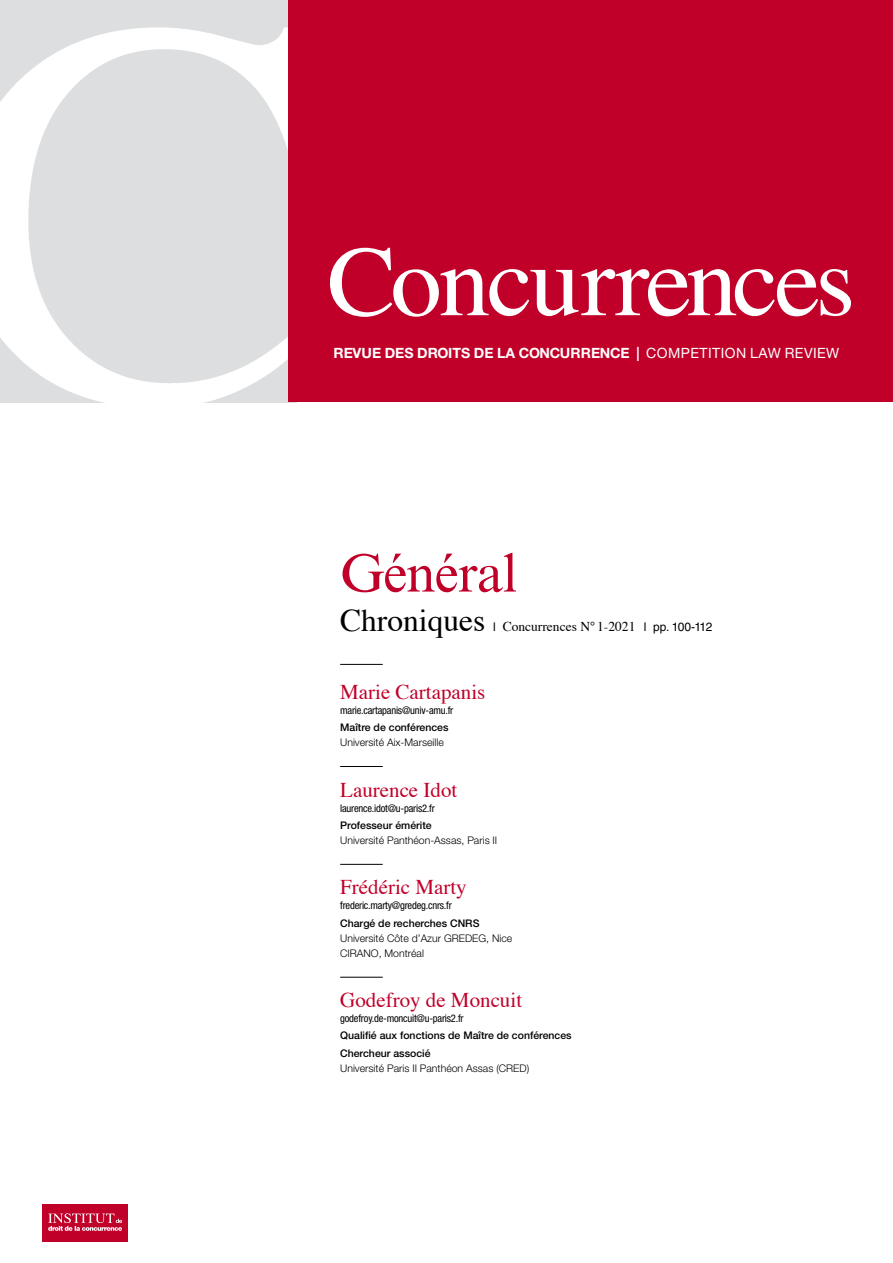
<style>
.page{position:relative;width:893px;height:1263px;background:#fff}
.page>*{position:absolute;margin:0;border:0;box-sizing:border-box;transform-origin:0 0}
.t1{font:100.05px "Times";letter-spacing:-.03em;color:#fff}
.t2{font:54px "Times New Roman MT Std";letter-spacing:-.02em;color:#c1002a}
.t3{font:31.5px "Times";color:#000}
.t4{font:21px "Times";color:#c1002a}
.t5{font:700 14.1px "Helvetica Neue LT";letter-spacing:.01em;color:#fff}
.t6{font:13.5px "Times";color:#000}
.t7{font:300 10.5px/15px "Helvetica Neue LT";color:#000}
.t8{font:500 10.5px/17.1px "Helvetica Neue LT";color:#000}
.t9{font:condensed 10.5px "Helvetica Neue LT";letter-spacing:-.02em;color:#000}
.s1{font-weight:500}
.s2{font-weight:400}
.s3{font-family:"Helvetica LT Std";font-size:12px}
</style>
<div class="page">
<img style="left:0;top:0;width:296px;height:403px">
<div style="left:289px;top:0;width:604px;height:402px;background:#c1002a"></div>
<div style="left:43px;top:1204px;width:85px;height:38px;background:#c1002a"></div>
<svg style="left:48px;top:1213px;width:74px;height:18px"></svg>
<hr style="left:340px;top:664px;width:43px;height:1px;background:#000">
<hr style="left:340px;top:766px;width:43px;height:1px;background:#000">
<hr style="left:340px;top:864px;width:43px;height:1px;background:#000">
<hr style="left:340px;top:977px;width:43px;height:1px;background:#000">
<h1 class="t1" style="left:327px;top:240px;width:529px">Concurrences</h1>
<h3 class="t5" style="left:333px;top:344px;width:507px">REVUE DES DROITS DE LA CONCURRENCE <span class="s1">|</span> <span class="s2">COMPETITION LAW REVIEW</span></h3>
<h2 class="t2" style="left:340px;top:542px;width:179px">Général</h2>
<h3 class="t3" style="left:340px;top:607px;width:147px">Chroniques</h3>
<p class="t6" style="left:493px;top:621px;width:221px"><span class="s3">l</span> Concurrences N°1-2021 <span class="s3">l pp. 100-112</span></p>
<h3 class="t4" style="left:340px;top:683px;width:147px">Marie Cartapanis</h3>
<p class="t9" style="left:340px;top:704px;width:115px">marie.cartapanis@univ-amu.fr</p>
<p class="t8" style="left:340px;top:718px;width:110px">Maître de conférences</p>
<p class="t7" style="left:340px;top:734px;width:105px">Université Aix-Marseille</p>
<h3 class="t4" style="left:340px;top:781px;width:119px">Laurence Idot</h3>
<p class="t9" style="left:340px;top:802px;width:96px">laurence.idot@u-paris2.fr</p>
<p class="t8" style="left:340px;top:816px;width:93px">Professeur émérite</p>
<p class="t7" style="left:340px;top:832px;width:159px">Université Panthéon-Assas, Paris II</p>
<h3 class="t4" style="left:340px;top:879px;width:128px">Frédéric Marty</h3>
<p class="t9" style="left:340px;top:900px;width:113px">frederic.marty@gredeg.cnrs.fr</p>
<p class="t8" style="left:340px;top:914px;width:141px">Chargé de recherches CNRS</p>
<p class="t7" style="left:340px;top:930px;width:174px">Université Côte d’Azur GREDEG, Nice<br>CIRANO, Montréal</p>
<h3 class="t4" style="left:340px;top:991px;width:183px">Godefroy de Moncuit</h3>
<p class="t9" style="left:340px;top:1012px;width:125px">godefroy.de-moncuit@u-paris2.fr</p>
<p class="t8" style="left:340px;top:1027px;width:233px">Qualifié aux fonctions de Maître de conférences<br>Chercheur associé</p>
<p class="t7" style="left:340px;top:1060px;width:191px">Université Paris II Panthéon Assas (CRED)</p>
</div>
